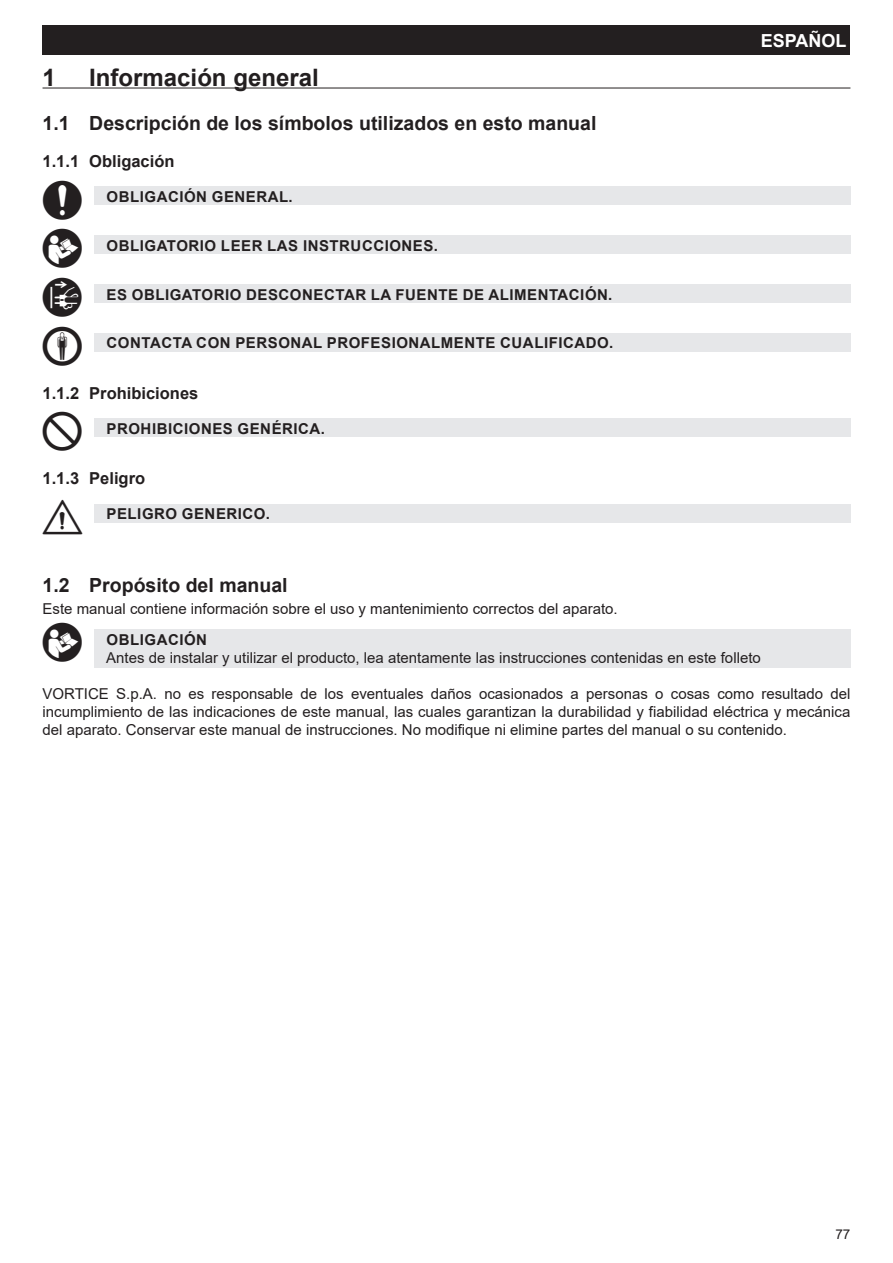
<style>
.page{position:relative;width:893px;height:1263px;background:#fff}
.page>*{position:absolute;margin:0;border:0;box-sizing:border-box;transform-origin:0 0}
.t1{font:39px "VORTICE Simboli";color:#231f20}
.t2{font:700 24px "Arial";color:#231f20}
.t3{font:700 19.5px "Arial";color:#231f20}
.t4{font:700 18px "Arial";color:#fff}
.t5{font:700 16.5px "Arial";color:#231f20}
.Testo{font:15px/18px "Arial";color:#231f20;text-align:justify}
.t6{font:700 15px "Arial";letter-spacing:.035em;color:#231f20}
.AVVERTENZA_generica_singola{font:15px "Arial";color:#231f20}
.t7{font:13.5px "Arial";color:#231f20}
</style>
<div class="page">
<hr style="left:43px;top:88px;width:807px;height:1px;background:#231f20">
<div style="left:94px;top:187px;width:756px;height:18px;background:#e6e7e9"></div>
<div style="left:94px;top:236px;width:756px;height:18px;background:#e6e7e9"></div>
<div style="left:94px;top:284px;width:756px;height:19px;background:#e6e7e9"></div>
<div style="left:94px;top:333px;width:756px;height:18px;background:#e6e7e9"></div>
<div style="left:94px;top:419px;width:756px;height:18px;background:#e6e7e9"></div>
<div style="left:94px;top:504px;width:756px;height:19px;background:#e6e7e9"></div>
<div style="left:94px;top:629px;width:756px;height:19px;background:#e6e7e9"></div>
<div style="left:94px;top:647px;width:756px;height:21px;background:#e6e7e9"></div>
<div style="left:43px;top:26px;width:807px;height:29px;background:#231f20"></div>
<p class="t2" style="left:43px;top:60px;width:15px">1</p>
<p class="t2" style="left:89px;top:60px;width:231px">Información general</p>
<p class="t3" style="left:43px;top:110px;width:555px">1.1 Descripción de los símbolos utilizados en esto manual</p>
<p class="t5" style="left:43px;top:150px;width:134px">1.1.1 Obligación</p>
<p class="t1" style="left:43px;top:180px;width:41px">O</p>
<p class="t6" style="left:107px;top:186px;width:188px">OBLIGACIÓN GENERAL.</p>
<p class="t1" style="left:43px;top:229px;width:41px">I</p>
<p class="t6" style="left:107px;top:235px;width:333px">OBLIGATORIO LEER LAS INSTRUCCIONES.</p>
<p class="t1" style="left:43px;top:278px;width:41px">P</p>
<p class="t6" style="left:107px;top:284px;width:507px">ES OBLIGATORIO DESCONECTAR LA FUENTE DE ALIMENTACIÓN.</p>
<p class="t1" style="left:43px;top:326px;width:41px">E</p>
<p class="t6" style="left:107px;top:332px;width:508px">CONTACTA CON PERSONAL PROFESIONALMENTE CUALIFICADO.</p>
<p class="t5" style="left:43px;top:381px;width:157px">1.1.2 Prohibiciones</p>
<p class="t1" style="left:43px;top:412px;width:41px">D</p>
<p class="t6" style="left:107px;top:418px;width:220px">PROHIBICIONES GENÉRICA.</p>
<p class="t5" style="left:43px;top:467px;width:104px">1.1.3 Peligro</p>
<p class="t1" style="left:43px;top:498px;width:41px">A</p>
<p class="t6" style="left:107px;top:504px;width:165px">PELIGRO GENERICO.</p>
<p class="t4" style="left:761px;top:28px;width:87px">ESPAÑOL</p>
<p class="t3" style="left:43px;top:571px;width:247px">1.2 Propósito del manual</p>
<p class="Testo" style="left:43px;top:599px;width:577px">Este manual contiene información sobre el uso y mantenimiento correctos del aparato.</p>
<p class="t1" style="left:43px;top:623px;width:41px">I</p>
<p class="t6" style="left:107px;top:629px;width:102px">OBLIGACIÓN</p>
<p class="AVVERTENZA_generica_singola" style="left:106px;top:647px;width:656px">Antes de instalar y utilizar el producto, lea atentamente las instrucciones contenidas en este folleto</p>
<p class="Testo" style="left:43px;top:684px;width:809px">VORTICE S.p.A. no es responsable de los eventuales daños ocasionados a personas o cosas como resultado del incumplimiento de las indicaciones de este manual, las cuales garantizan la durabilidad y fiabilidad eléctrica y mecánica del aparato. Conservar este manual de instrucciones. No modifique ni elimine partes del manual o su contenido.</p>
<p class="t7" style="left:835px;top:1225px;width:17px">77</p>
</div>
